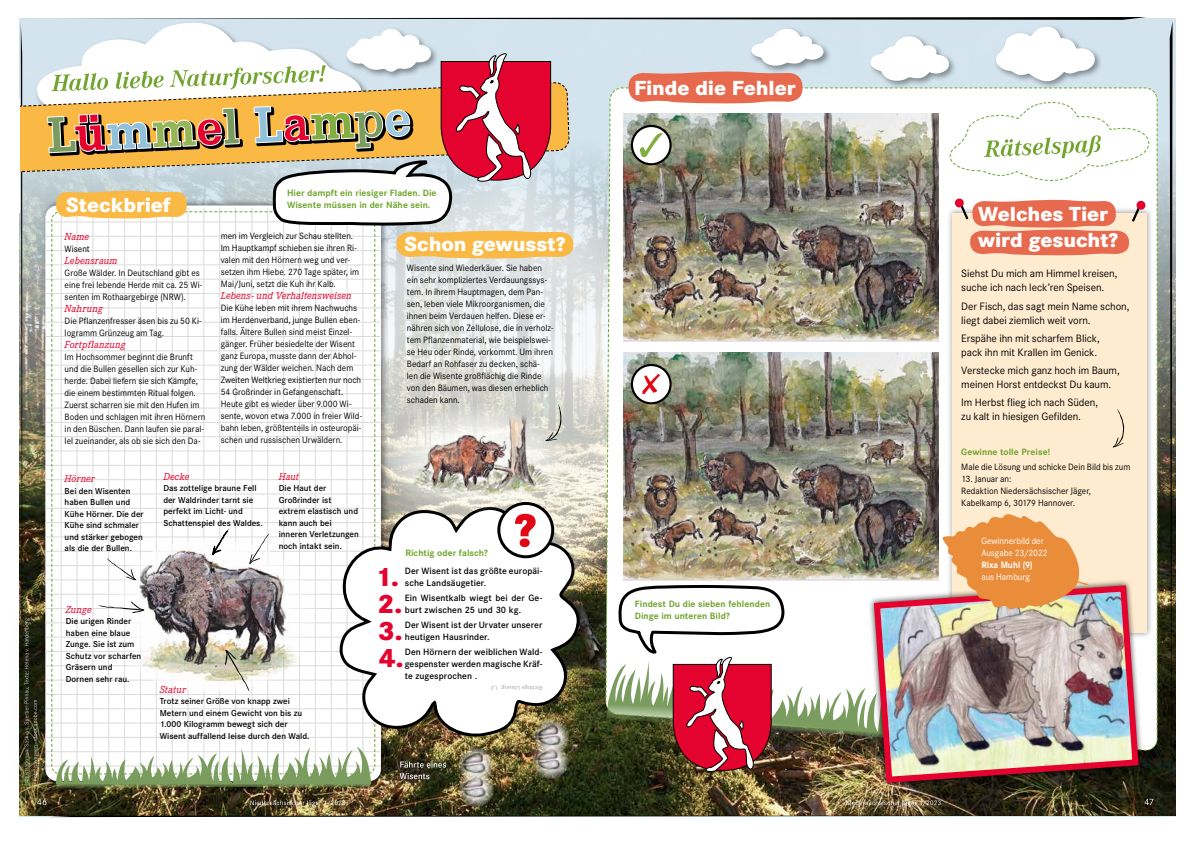
<style>
.page{position:relative;width:1191px;height:842px;background:#fff}
.page>*{position:absolute;margin:0;border:0;box-sizing:border-box;transform-origin:0 0}
.t1{font:800 26px "Corporate S";color:#e4032e}
.t2{font:800 20px/26.8px "Corporate S";letter-spacing:-.005em;color:#fff}
.t3{font:10.5px/14px "Corporate S";letter-spacing:-.01em;color:#000}
.t4{font:italic 10px "Corporate E";letter-spacing:.005em;color:#e4032e}
.t5{font:9px/12px "Corporate S";color:#000;scale:.96 1}
.t6{font:500 9px/12px "Corporate S";letter-spacing:.005em;color:#000}
.t7{font:700 9px/12px "Corporate S";letter-spacing:.005em;color:#71a52e}
.t8{font:9px/12px "Corporate S";color:#fff;scale:.96 1}
.t9{font:700 9px "Corporate S";letter-spacing:-.01em;color:#fff;scale:.96 1}
.t10{font:500 8.5px/11.5px "Corporate S";color:#000}
.t11{font:500 5.5px "Corporate S";letter-spacing:.02em;color:#b3b2b2}
</style>
<div class="page">
<svg style="left:1169px;top:21px;width:3px;height:788px;background:#2e3029"></svg>
<div style="left:24px;top:785px;width:36px;height:34px;background:#000;opacity:.6"></div>
<div style="left:1131px;top:784px;width:36px;height:35px;background:#000;opacity:.6"></div>
<svg style="left:1158px;top:788px;width:5px;height:22px"></svg>
<img style="left:19px;top:17px;width:1139px;height:800px">
<h2 class="t2" style="left:66px;top:192px;width:106px">Steckbrief</h2>
<p class="t7" style="left:287px;top:187px;width:151px">Hier dampft ein riesiger Fladen. Die<br>Wisente müssen in der Nähe sein.</p>
<p class="t5" style="left:221px;top:230px;width:146px">men im Vergleich zur Schau stellten.<br>Im Hauptkampf schieben sie ihren Ri&shy;valen mit den Hörnern weg und ver&shy;setzen ihm Hiebe. 270 Tage später, im Mai/Juni, setzt die Kuh ihr Kalb.</p>
<p class="t4" style="left:221px;top:290px;width:132px">Lebens- und Verhaltensweisen</p>
<p class="t5" style="left:221px;top:302px;width:149px">Die Kühe leben mit ihrem Nachwuchs im Herdenverband, junge Bullen eben&shy;falls. Ältere Bullen sind meist Einzel&shy;gänger. Früher besiedelte der Wisent ganz Europa, musste dann der Abhol&shy;zung der Wälder weichen. Nach dem Zweiten Weltkrieg existierten nur noch 54 Großrinder in Gefangenschaft.<br>Heute gibt es wieder über 9.000 Wi&shy;sente, wovon etwa 7.000 in freier Wild&shy;bahn leben, größtenteils in osteuropäi&shy;schen und russischen Urwäldern.</p>
<p class="t4" style="left:65px;top:231px;width:26px">Name</p>
<p class="t5" style="left:65px;top:243px;width:28px">Wisent</p>
<p class="t4" style="left:65px;top:255px;width:54px">Lebensraum</p>
<p class="t5" style="left:65px;top:267px;width:145px">Große Wälder. In Deutschland gibt es eine frei lebende Herde mit ca. 25 Wi&shy;senten im Rothaargebirge (NRW).</p>
<p class="t4" style="left:65px;top:303px;width:40px">Nahrung</p>
<p class="t5" style="left:65px;top:315px;width:144px">Die Pflanzenfresser äsen bis zu 50 Ki&shy;logramm Grünzeug am Tag.</p>
<p class="t4" style="left:65px;top:339px;width:62px">Fortpflanzung</p>
<p class="t5" style="left:65px;top:351px;width:148px">Im Hochsommer beginnt die Brunft und die Bullen gesellen sich zur Kuh&shy;herde. Dabei liefern sie sich Kämpfe, die einem bestimmten Ritual folgen.<br>Zuerst scharren sie mit den Hufen im Boden und schlagen mit ihren Hörnern in den Büschen. Dann laufen sie paral&shy;lel zueinander, als ob sie sich den Da-</p>
<p class="t4" style="left:65px;top:473px;width:32px">Hörner</p>
<p class="t10" style="left:65px;top:485px;width:81px">Bei den Wisenten haben Bullen und<br>Kühe Hörner. Die der<br>Kühe sind schmaler und stärker gebogen als die der Bullen.</p>
<p class="t4" style="left:163px;top:471px;width:28px">Decke</p>
<p class="t10" style="left:163px;top:483px;width:101px">Das zottelige braune Fell der Waldrinder tarnt sie perfekt im Licht- und<br>Schattenspiel des Waldes.</p>
<p class="t4" style="left:279px;top:471px;width:22px">Haut</p>
<p class="t10" style="left:279px;top:483px;width:82px">Die Haut der<br>Großrinder ist extrem elastisch und kann auch bei inneren Verletzungen noch intakt sein.</p>
<p class="t4" style="left:66px;top:604px;width:27px">Zunge</p>
<p class="t10" style="left:66px;top:616px;width:77px">Die urigen Rinder haben eine blaue<br>Zunge. Sie ist zum<br>Schutz vor scharfen<br>Gräsern und<br>Dornen sehr rau.</p>
<p class="t4" style="left:160px;top:683px;width:28px">Statur</p>
<p class="t10" style="left:160px;top:695px;width:151px">Trotz seiner Größe von knapp zwei Metern und einem Gewicht von bis zu 1.000 Kilogramm bewegt sich der Wisent auffallend leise durch den Wald.</p>
<h2 class="t2" style="left:404px;top:230px;width:163px">Schon gewusst?</h2>
<p class="t5" style="left:407px;top:262px;width:154px">Wisente sind Wiederkäuer. Sie haben ein sehr kompliziertes Verdauungssys&shy;tem. In ihrem Hauptmagen, dem Pan&shy;sen, leben viele Mikroorganismen, die ihnen beim Verdauen helfen. Diese er&shy;nähren sich von Zellulose, die in verholz&shy;tem Pflanzenmaterial, wie beispielswei&shy;se Heu oder Rinde, vorkommt. Um ihren Bedarf an Rohfaser zu decken, schä-<br>len die Wisente großflächig die Rinde von den Bäumen, was diesen erheblich schaden kann.</p>
<p class="t7" style="left:405px;top:547px;width:84px">Richtig oder falsch?</p>
<h1 class="t1" style="left:376px;top:560px;width:25px">1.</h1>
<p class="t6" style="left:405px;top:565px;width:139px">Der Wisent ist das größte europäi&shy;sche Landsäugetier.</p>
<h1 class="t1" style="left:377px;top:587px;width:26px">2.</h1>
<p class="t6" style="left:405px;top:592px;width:139px">Ein Wisentkalb wiegt bei der Ge&shy;burt zwischen 25 und 30 kg.</p>
<h1 class="t1" style="left:378px;top:614px;width:26px">3.</h1>
<p class="t6" style="left:405px;top:619px;width:139px">Der Wisent ist der Urvater unserer heutigen Hausrinder.</p>
<h1 class="t1" style="left:379px;top:641px;width:26px">4.</h1>
<p class="t6" style="left:405px;top:646px;width:139px;text-align:justify">Den Hörnern der weiblichen Wald&shy;gespenster werden magische Kräf&shy;te zugesprochen .</p>
<p class="t11" style="left:542px;top:691px;width:53px;rotate:-180deg">Richtige Lösung: 1,2</p>
<h2 class="t2" style="left:634px;top:74px;width:163px">Finde die Fehler</h2>
<p class="t7" style="left:635px;top:598px;width:137px">Findest Du die sieben fehlenden<br>Dinge im unteren Bild?</p>
<h2 class="t2" style="left:978px;top:200px;width:142px">Welches Tier wird gesucht?</h2>
<p class="t3" style="left:961px;top:267px;width:158px">Siehst Du mich am Himmel kreisen, suche ich nach leck’ren Speisen.</p>
<p class="t3" style="left:961px;top:299px;width:170px">Der Fisch, das sagt mein Name schon, liegt dabei ziemlich weit vorn.</p>
<p class="t3" style="left:961px;top:331px;width:140px">Erspähe ihn mit scharfem Blick, pack ihn mit Krallen im Genick.</p>
<p class="t3" style="left:961px;top:364px;width:160px">Verstecke mich ganz hoch im Baum, meinen Horst entdeckst Du kaum.</p>
<p class="t3" style="left:961px;top:396px;width:138px">Im Herbst flieg ich nach Süden, zu kalt in hiesigen Gefilden.</p>
<p class="t7" style="left:961px;top:446px;width:90px">Gewinne tolle Preise!</p>
<p class="t5" style="left:961px;top:461px;width:178px">Male die Lösung und schicke Dein Bild bis zum</p>
<p class="t5" style="left:961px;top:473px;width:137px">13. Januar an:<br>Redaktion Niedersächsischer Jäger,<br>Kabelkamp 6, 30179 Hannover.</p>
<p class="t8" style="left:981px;top:535px;width:71px">Gewinnerbild der<br>Ausgabe 23/2022</p>
<p class="t9" style="left:981px;top:559px;width:55px">Rixa Muhl (9)</p>
<p class="t8" style="left:981px;top:571px;width:52px">aus Hamburg</p>
</div>
